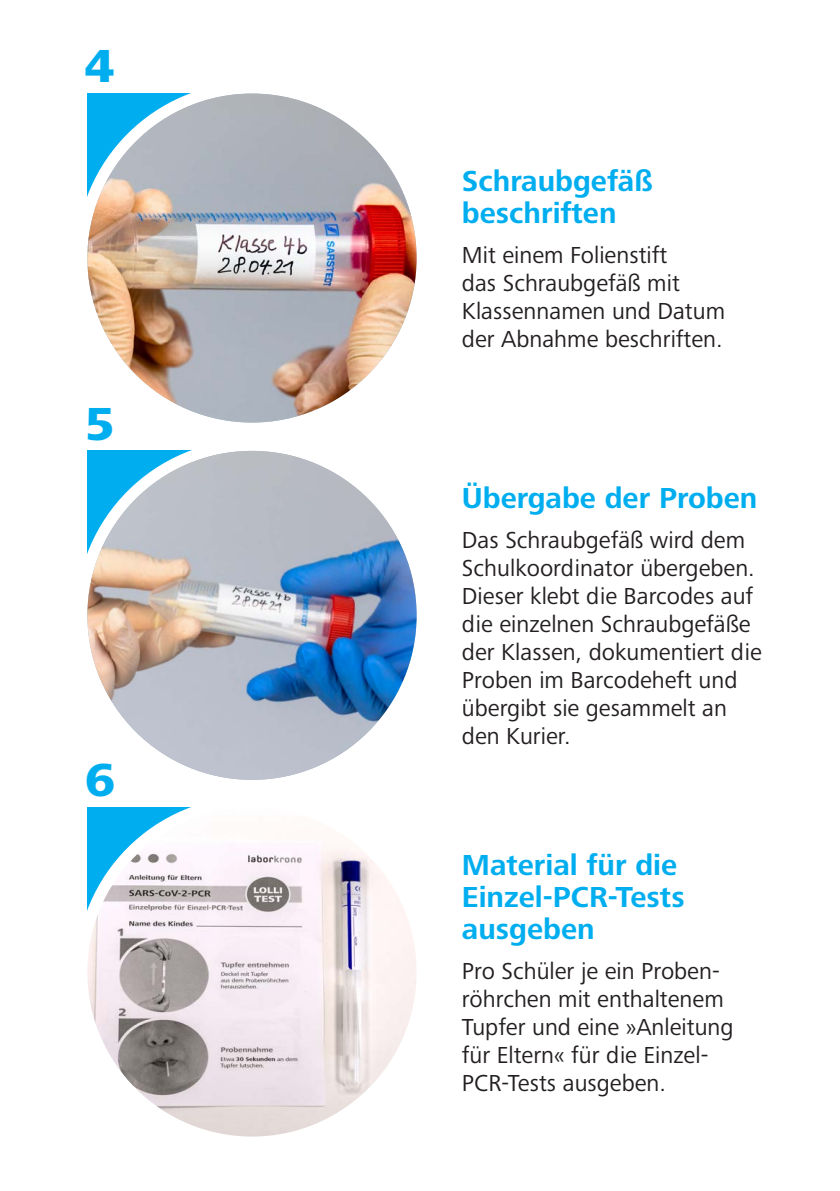
<style>
.page{position:relative;width:840px;height:1191px;background:#fff}
.page>*{position:absolute;margin:0;border:0;box-sizing:border-box;transform-origin:0 0}
.t1{font:800 48px "Frutiger Next Pro";color:#00aeef}
.t2{font:700 30px/32px "Frutiger Next Pro";color:#00aeef}
.t3{font:24px/28px "Frutiger Next Pro";color:#231f20}
</style>
<div class="page">
<div style="left:87px;top:94px;width:170px;height:170px;background:#00aeef"></div>
<div style="left:87px;top:451px;width:170px;height:170px;background:#00aeef"></div>
<div style="left:76px;top:439px;width:351px;height:352px;background:#fff;border-radius:50%"></div>
<img style="left:87px;top:451px;width:329px;height:329px;border-radius:164px">
<div style="left:76px;top:82px;width:351px;height:352px;background:#fff;border-radius:50%"></div>
<img style="left:87px;top:94px;width:329px;height:328px;border-radius:164px">
<div style="left:87px;top:807px;width:170px;height:170px;background:#00aeef"></div>
<div style="left:76px;top:796px;width:351px;height:351px;background:#fff;border-radius:50%"></div>
<img style="left:87px;top:807px;width:329px;height:329px;border-radius:164px">
<h1 class="t1" style="left:84px;top:39px;width:31px">4</h1>
<h1 class="t1" style="left:85px;top:396px;width:31px">5</h1>
<h1 class="t1" style="left:85px;top:753px;width:31px">6</h1>
<p class="t2" style="left:461px;top:165px;width:192px">Schraubgefäß beschriften</p>
<p class="t3" style="left:461px;top:240px;width:264px">Mit einem Folienstift<br>das Schraubgefäß mit<br>Klassennamen und Datum der Abnahme beschriften.</p>
<p class="t2" style="left:461px;top:482px;width:297px">Übergabe der Proben</p>
<p class="t3" style="left:461px;top:526px;width:301px">Das Schraubgefäß wird dem<br>Schulkoordinator übergeben.<br>Dieser klebt die Barcodes auf die einzelnen Schraubgefäße der Klassen, dokumentiert die<br>Proben im Barcodeheft und übergibt sie gesammelt an den Kurier.</p>
<p class="t2" style="left:461px;top:849px;width:224px">Material für die<br>Einzel-PCR-Tests ausgeben</p>
<p class="t3" style="left:461px;top:956px;width:273px">Pro Schüler je ein Proben&shy;röhrchen mit enthaltenem<br>Tupfer und eine »Anleitung für Eltern« für die Einzel-<br>PCR-Tests ausgeben.</p>
</div>
